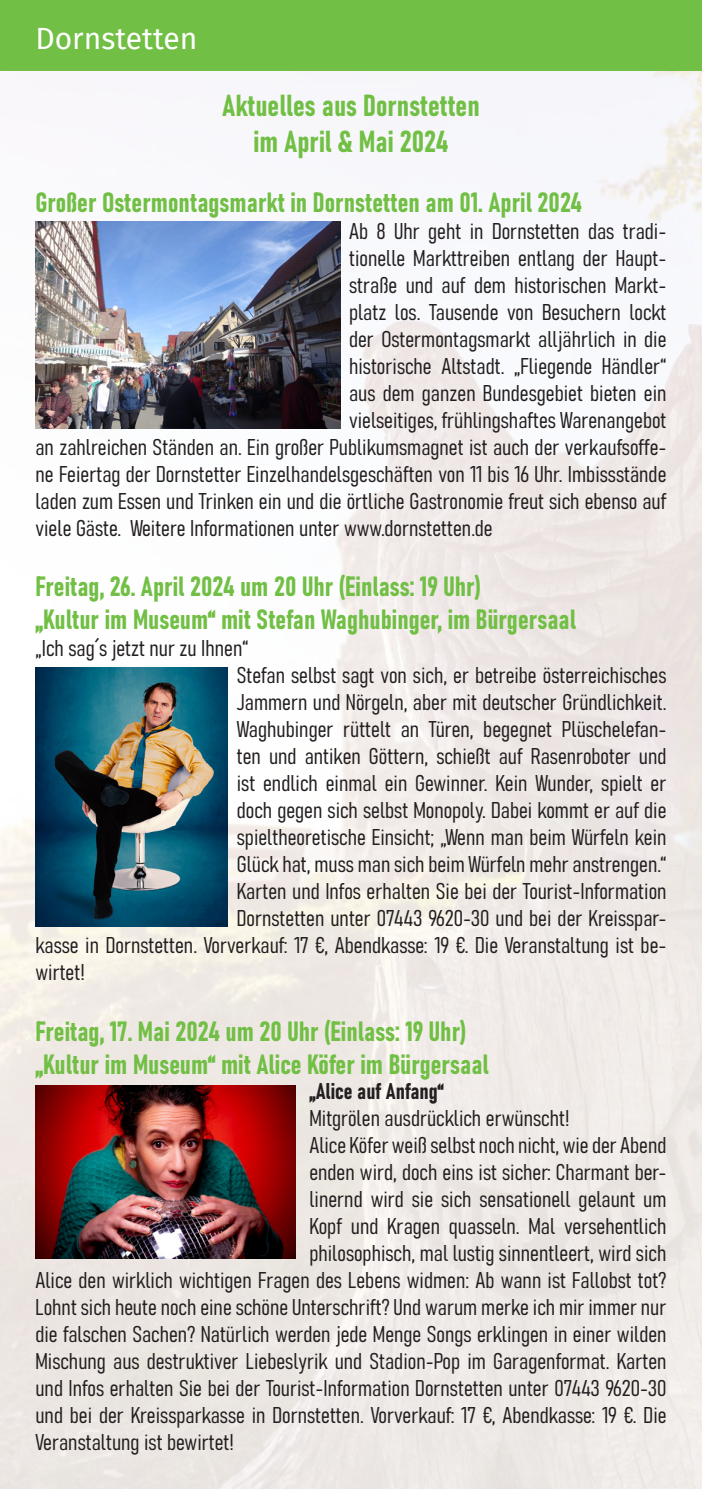
<style>
.page{position:relative;width:702px;height:1489px;background:#fff}
.page>*{position:absolute;margin:0;border:0;box-sizing:border-box;transform-origin:0 0}
.t1{font:30px "Bahnschrift";color:#71bf44}
.t2{font:30px "Fira Sans";color:#fff}
.t3{font:27.5px "Bahnschrift";color:#71bf44}
.t4{font:22.5px "Bahnschrift";color:#231f20}
</style>
<div class="page">
<img style="left:0;top:71px;width:702px;height:1417px">
<div style="left:0;top:0;width:702px;height:71px;background:#71bf44"></div>
<img style="left:35px;top:222px;width:306px;height:206px">
<img style="left:35px;top:667px;width:192px;height:259px">
<img style="left:35px;top:1085px;width:260px;height:173px">
<p class="t2" style="left:35px;top:16px;width:163px">Dornstetten</p>
<p class="t1" style="left:222px;top:83px;width:259px">Aktuelles aus Dornstetten</p>
<p class="t1" style="left:253px;top:119px;width:196px">im April &amp; Mai 2024</p>
<p class="t3" style="left:35px;top:181px;width:548px">Großer Ostermontagsmarkt in Dornstetten am 01. April 2024</p>
<p class="t4" style="left:349px;top:214px;width:319px">Ab 8 Uhr geht in Dornstetten das tradi-</p>
<p class="t4" style="left:349px;top:241px;width:319px">tionelle Markttreiben entlang der Haupt-</p>
<p class="t4" style="left:349px;top:268px;width:319px">straße und auf dem historischen Markt-</p>
<p class="t4" style="left:349px;top:295px;width:319px">platz los. Tausende von Besuchern lockt</p>
<p class="t4" style="left:349px;top:322px;width:319px">der Ostermontagsmarkt alljährlich in die</p>
<p class="t4" style="left:349px;top:349px;width:319px">historische Altstadt. „Fliegende Händler“</p>
<p class="t4" style="left:349px;top:376px;width:319px">aus dem ganzen Bundesgebiet bieten ein</p>
<p class="t4" style="left:349px;top:403px;width:319px">vielseitiges, frühlingshaftes Warenangebot</p>
<p class="t4" style="left:35px;top:430px;width:632px">an zahlreichen Ständen an. Ein großer Publikumsmagnet ist auch der verkaufsoffe-</p>
<p class="t4" style="left:35px;top:457px;width:632px">ne Feiertag der Dornstetter Einzelhandelsgeschäften von 11 bis 16 Uhr. Imbissstände</p>
<p class="t4" style="left:35px;top:484px;width:632px">laden zum Essen und Trinken ein und die örtliche Gastronomie freut sich ebenso auf</p>
<p class="t4" style="left:35px;top:511px;width:458px">viele Gäste. Weitere Informationen unter www.dornstetten.de</p>
<p class="t3" style="left:35px;top:565px;width:447px">Freitag, 26. April 2024 um 20 Uhr (Einlass: 19 Uhr)</p>
<p class="t3" style="left:35px;top:598px;width:542px">„Kultur im Museum“ mit Stefan Waghubinger, im Bürgersaal</p>
<p class="t4" style="left:35px;top:631px;width:214px">„Ich sag´s jetzt nur zu Ihnen“</p>
<p class="t4" style="left:237px;top:658px;width:431px">Stefan selbst sagt von sich, er betreibe österreichisches</p>
<p class="t4" style="left:237px;top:685px;width:431px">Jammern und Nörgeln, aber mit deutscher Gründlichkeit.</p>
<p class="t4" style="left:237px;top:712px;width:431px">Waghubinger rüttelt an Türen, begegnet Plüschelefan-</p>
<p class="t4" style="left:237px;top:739px;width:431px">ten und antiken Göttern, schießt auf Rasenroboter und</p>
<p class="t4" style="left:237px;top:766px;width:431px">ist endlich einmal ein Gewinner. Kein Wunder, spielt er</p>
<p class="t4" style="left:237px;top:793px;width:431px">doch gegen sich selbst Monopoly. Dabei kommt er auf die</p>
<p class="t4" style="left:237px;top:820px;width:431px">spieltheoretische Einsicht; „Wenn man beim Würfeln kein</p>
<p class="t4" style="left:237px;top:847px;width:431px">Glück hat, muss man sich beim Würfeln mehr anstrengen.“</p>
<p class="t4" style="left:237px;top:874px;width:431px">Karten und Infos erhalten Sie bei der Tourist-Information</p>
<p class="t4" style="left:237px;top:901px;width:431px">Dornstetten unter 07443 9620-30 und bei der Kreisspar-</p>
<p class="t4" style="left:35px;top:928px;width:632px">kasse in Dornstetten. Vorverkauf: 17 €, Abendkasse: 19 €. Die Veranstaltung ist be-</p>
<p class="t4" style="left:35px;top:955px;width:51px">wirtet!</p>
<p class="t3" style="left:35px;top:1009px;width:432px">Freitag, 17. Mai 2024 um 20 Uhr (Einlass: 19 Uhr)</p>
<p class="t3" style="left:35px;top:1042px;width:455px">„Kultur im Museum“ mit Alice Köfer im Bürgersaal</p>
<p class="t4" style="left:309px;top:1073px;width:136px">„Alice auf Anfang“</p>
<p class="t4" style="left:309px;top:1100px;width:261px">Mitgrölen ausdrücklich erwünscht!</p>
<p class="t4" style="left:309px;top:1127px;width:358px">Alice Köfer weiß selbst noch nicht, wie der Abend</p>
<p class="t4" style="left:309px;top:1154px;width:358px">enden wird, doch eins ist sicher: Charmant ber-</p>
<p class="t4" style="left:309px;top:1181px;width:358px">linernd wird sie sich sensationell gelaunt um</p>
<p class="t4" style="left:309px;top:1208px;width:358px">Kopf und Kragen quasseln. Mal versehentlich</p>
<p class="t4" style="left:309px;top:1235px;width:358px">philosophisch, mal lustig sinnentleert, wird sich</p>
<p class="t4" style="left:35px;top:1262px;width:632px">Alice den wirklich wichtigen Fragen des Lebens widmen: Ab wann ist Fallobst tot?</p>
<p class="t4" style="left:35px;top:1289px;width:632px">Lohnt sich heute noch eine schöne Unterschrift? Und warum merke ich mir immer nur</p>
<p class="t4" style="left:35px;top:1316px;width:632px">die falschen Sachen? Natürlich werden jede Menge Songs erklingen in einer wilden</p>
<p class="t4" style="left:35px;top:1343px;width:632px">Mischung aus destruktiver Liebeslyrik und Stadion-Pop im Garagenformat. Karten</p>
<p class="t4" style="left:35px;top:1370px;width:632px">und Infos erhalten Sie bei der Tourist-Information Dornstetten unter 07443 9620-30</p>
<p class="t4" style="left:35px;top:1397px;width:632px">und bei der Kreissparkasse in Dornstetten. Vorverkauf: 17 €, Abendkasse: 19 €. Die</p>
<p class="t4" style="left:35px;top:1424px;width:200px">Veranstaltung ist bewirtet!</p>
</div>
